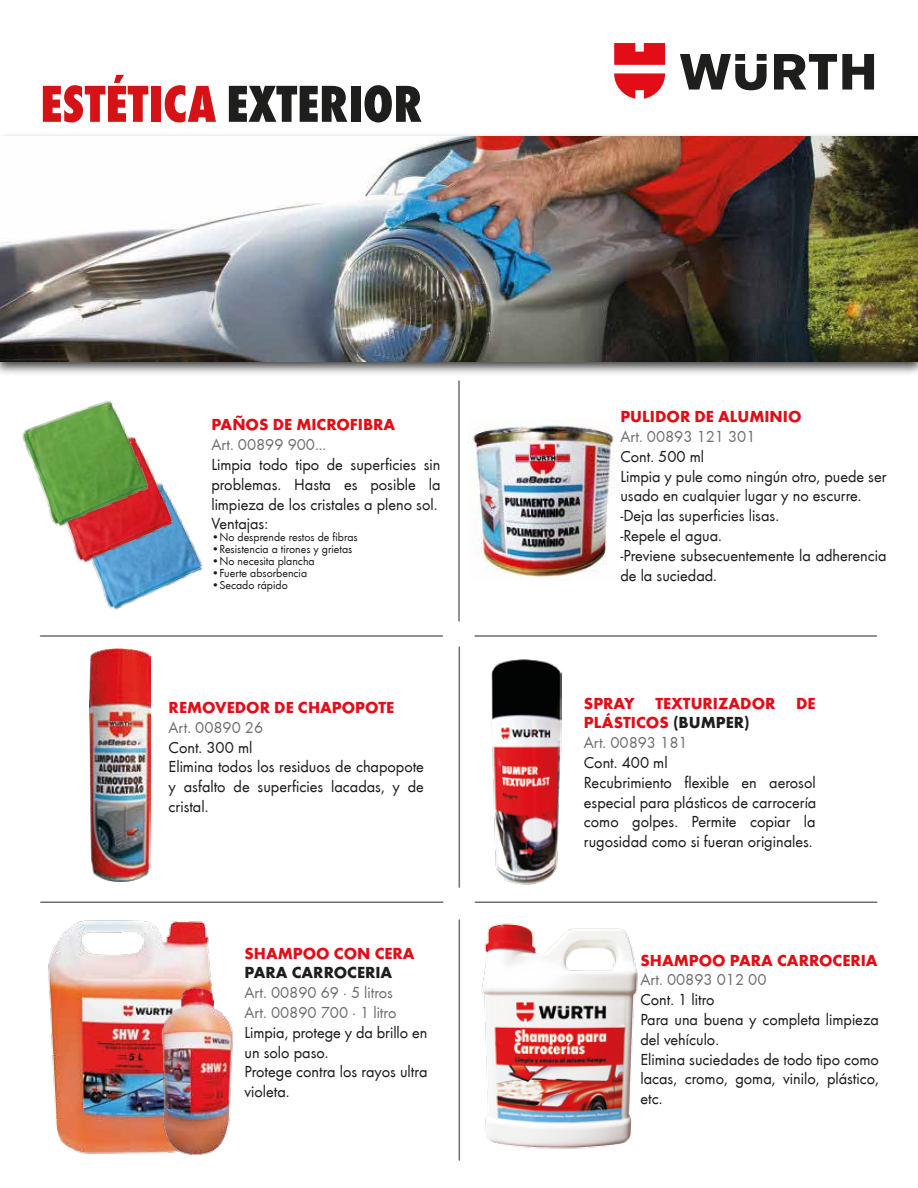
<style>
.page{position:relative;width:918px;height:1188px;background:#fff}
.page>*{position:absolute;margin:0;border:0;box-sizing:border-box;transform-origin:0 0}
.t1{font:800 condensed 54px "Wuerth";color:#d51317}
.t2{font:16.5px/19.8px "Wuerth";color:#1d1d1b}
.t3{font:16.5px/19.8px "Wuerth";color:#706f6f}
.t4{font:700 16.5px "Wuerth";color:#e30d18}
.t5{font:700 16.5px "Wuerth";color:#1e1e1c}
.t6{font:12px "Wuerth";color:#1d1d1b}
.s1{color:#1e1e1c}
.s2{font-weight:700;color:#e30d18}
.s3{font-weight:700;color:#1e1e1c}
</style>
<div class="page">
<img style="left:477px;top:530px;width:130px;height:50px">
<img style="left:90px;top:649px;width:61px;height:232px">
<img style="left:491px;top:659px;width:71px;height:226px">
<img style="left:95px;top:530px;width:108px;height:80px">
<img style="left:71px;top:530px;width:114px;height:41px">
<img style="left:69px;top:530px;width:91px;height:5px">
<img style="left:0;top:43px;width:918px;height:487px">
<img style="left:0;top:137px;width:918px;height:225px">
<hr style="left:41px;top:635px;width:401px;height:2px;background:#706f6f">
<hr style="left:475px;top:635px;width:401px;height:2px;background:#706f6f">
<img style="left:481px;top:923px;width:157px;height:226px">
<img style="left:48px;top:920px;width:164px;height:234px">
<img style="left:160px;top:984px;width:73px;height:171px">
<hr style="left:458px;top:381px;width:2px;height:240px;background:#706f6f">
<hr style="left:41px;top:901px;width:402px;height:2px;background:#706f6f">
<hr style="left:475px;top:901px;width:402px;height:2px;background:#706f6f">
<hr style="left:459px;top:647px;width:1px;height:240px;background:#706f6f">
<hr style="left:459px;top:920px;width:1px;height:240px;background:#706f6f">
<h1 class="t1" style="left:40px;top:66px;width:384px">ESTÉTICA <span class="s1">EXTERIOR</span></h1>
<p class="t4" style="left:211px;top:413px;width:185px">PAÑOS DE MICROFIBRA</p>
<p class="t3" style="left:211px;top:434px;width:116px">Art. 00899 900...</p>
<p class="t2" style="left:211px;top:454px;width:231px">Limpia todo tipo de superficies sin problemas. Hasta es posible la limpieza de los cristales a pleno sol.<br>Ventajas:</p>
<p class="t6" style="left:211px;top:529px;width:148px">•No desprende restos de fibras</p>
<p class="t6" style="left:211px;top:541px;width:143px">•Resistencia a tirones y grietas</p>
<p class="t6" style="left:211px;top:553px;width:105px">•No necesita plancha</p>
<p class="t6" style="left:211px;top:565px;width:97px">•Fuerte absorbencia</p>
<p class="t6" style="left:211px;top:577px;width:78px">•Secado rápido</p>
<p class="t4" style="left:169px;top:695px;width:227px">REMOVEDOR DE CHAPOPOTE</p>
<p class="t3" style="left:169px;top:717px;width:96px">Art. 00890 26</p>
<p class="t2" style="left:169px;top:736px;width:257px">Cont. 300 ml<br>Elimina todos los residuos de chapopote y asfalto de superficies lacadas, y de cristal.</p>
<p class="t4" style="left:245px;top:941px;width:172px">SHAMPOO CON CERA</p>
<p class="t5" style="left:245px;top:961px;width:149px">PARA CARROCERIA</p>
<p class="t3" style="left:245px;top:982px;width:153px">Art. 00890 69 · 5 litros<br>Art. 00890 700 · 1 litro</p>
<p class="t2" style="left:245px;top:1022px;width:184px">Limpia, protege y da brillo en un solo paso.<br>Protege contra los rayos ultra violeta.</p>
<p class="t4" style="left:620px;top:405px;width:183px">PULIDOR DE ALUMINIO</p>
<p class="t3" style="left:620px;top:426px;width:137px">Art. 00893 121 301</p>
<p class="t2" style="left:620px;top:446px;width:268px">Cont. 500 ml<br>Limpia y pule como ningún otro, puede ser usado en cualquier lugar y no escurre. -Deja las superficies lisas.<br>-Repele el agua.<br>-Previene subsecuentemente la adherencia de la suciedad.</p>
<p class="t4" style="left:584px;top:691px;width:52px">SPRAY</p>
<p class="t4" style="left:655px;top:691px;width:122px">TEXTURIZADOR</p>
<p class="t4" style="left:796px;top:691px;width:21px">DE</p>
<p class="t3" style="left:584px;top:712px;width:167px"><span class="s2">PLÁSTICOS</span> <span class="s3">(BUMPER)<br></span>Art. 00893 181</p>
<p class="t2" style="left:584px;top:752px;width:234px">Cont. 400 ml<br>Recubrimiento flexible en aerosol especial para plásticos de carrocería como golpes. Permite copiar la rugosidad como si fueran originales.</p>
<p class="t4" style="left:640px;top:948px;width:239px">SHAMPOO PARA CARROCERIA</p>
<p class="t3" style="left:640px;top:969px;width:128px">Art. 00893 012 00</p>
<p class="t2" style="left:640px;top:989px;width:240px">Cont. 1 litro<br>Para una buena y completa limpieza del vehículo.<br>Elimina suciedades de todo tipo como lacas, cromo, goma, vinilo, plástico, etc.</p>
</div>
